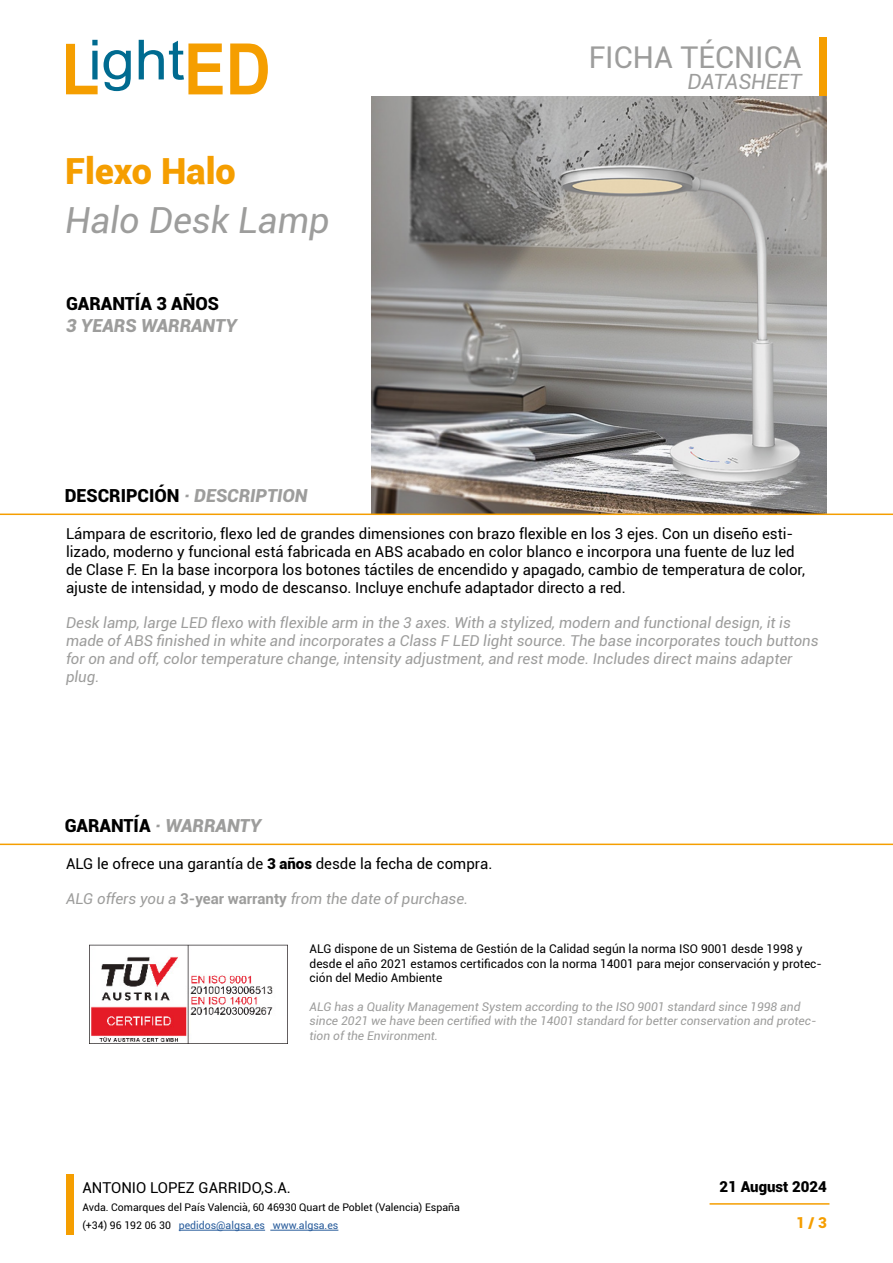
<style>
.page{position:relative;width:893px;height:1263px;background:#fff}
.page>*{position:absolute;margin:0;border:0;box-sizing:border-box;transform-origin:0 0}
.t1{font:italic 36px "Roboto";color:#9d9d9c}
.t2{font:900 36px "Roboto";color:#f59e00}
.t3{font:30px "Roboto";color:#9d9d9c}
.t4{font:italic 21px "Roboto";color:#9d9d9c}
.t5{font:italic 900 18px "Roboto";color:#9d9d9c}
.t6{font:900 18px "Roboto";color:#000}
.t7{font:15px/18px "Roboto";color:#000}
.t8{font:italic 15px/18px "Roboto";color:#9d9d9c}
.t9{font:900 15px "Roboto";color:#000}
.t10{font:900 15px "Roboto";color:#f59e00}
.t11{font:italic 12px/14.4px "Roboto";color:#9d9d9c}
.t12{font:12px/14.4px "Roboto";color:#000}
.t13{font:10.5px/18px "Roboto";color:#000}
.s1{font-style:normal;color:#000}
.s2{font-weight:900}
.s3{font-weight:700;font-style:normal}
.s4{color:#275b9b}
</style>
<div class="page">
<svg style="left:66px;top:40px;width:32px;height:54px"></svg>
<svg style="left:104px;top:50px;width:27px;height:41px"></svg>
<svg style="left:139px;top:40px;width:84px;height:54px"></svg>
<svg style="left:230px;top:44px;width:38px;height:50px"></svg>
<hr style="left:179px;top:1230px;width:86px;height:1px;background:#275b9b">
<hr style="left:270px;top:1230px;width:68px;height:1px;background:#275b9b">
<div style="left:819px;top:37px;width:8px;height:60px;background:#f59e00"></div>
<div style="left:66px;top:1175px;width:8px;height:60px;background:#f59e00"></div>
<hr style="left:710px;top:1203px;width:119px;height:2px;background:#f59e00">
<img style="left:89px;top:944px;width:198px;height:100px">
<hr style="left:0;top:843px;width:893px;height:2px;background:#f59e00">
<img style="left:372px;top:97px;width:455px;height:416px">
<hr style="left:0;top:513px;width:893px;height:2px;background:#f59e00">
<h1 class="t2" style="left:65px;top:145px;width:172px">Flexo Halo</h1>
<h1 class="t1" style="left:65px;top:195px;width:266px">Halo Desk Lamp</h1>
<p class="t6" style="left:66px;top:291px;width:155px">GARANTÍA 3 AÑOS</p>
<p class="t5" style="left:66px;top:313px;width:172px">3 YEARS WARRANTY</p>
<h2 class="t3" style="left:589px;top:36px;width:214px">FICHA TÉCNICA</h2>
<h3 class="t4" style="left:687px;top:67px;width:116px">DATASHEET</h3>
<p class="t5" style="left:65px;top:483px;width:244px"><span class="s1">DESCRIPCIÓN</span> · DESCRIPTION</p>
<p class="t7" style="left:66px;top:524px;width:740px">Lámpara de escritorio, flexo led de grandes dimensiones con brazo flexible en los 3 ejes. Con un diseño esti&shy;lizado, moderno y funcional está fabricada en ABS acabado en color blanco e incorpora una fuente de luz led de Clase F. En la base incorpora los botones táctiles de encendido y apagado, cambio de temperatura de color, ajuste de intensidad, y modo de descanso. Incluye enchufe adaptador directo a red.</p>
<p class="t8" style="left:66px;top:613px;width:754px">Desk lamp, large LED flexo with flexible arm in the 3 axes. With a stylized, modern and functional design, it is made of ABS finished in white and incorporates a Class F LED light source. The base incorporates touch buttons for on and off, color temperature change, intensity adjustment, and rest mode. Includes direct mains adapter plug.</p>
<p class="t5" style="left:65px;top:813px;width:198px"><span class="s1">GARANTÍA</span> · WARRANTY</p>
<p class="t7" style="left:66px;top:854px;width:428px">ALG le ofrece una garantía de <span class="s2">3 años</span> desde la fecha de compra.</p>
<p class="t8" style="left:66px;top:889px;width:404px">ALG offers you a <span class="s3">3-year warranty</span> from the date of purchase.</p>
<p class="t12" style="left:310px;top:941px;width:514px">ALG dispone de un Sistema de Gestión de la Calidad según la norma ISO 9001 desde 1998 y desde el año 2021 estamos certificados con la norma 14001 para mejor conservación y protec&shy;ción del Medio Ambiente</p>
<p class="t11" style="left:310px;top:999px;width:508px">ALG has a Quality Management System according to the ISO 9001 standard since 1998 and since 2021 we have been certified with the 14001 standard for better conservation and protec&shy;tion of the Environment.</p>
<p class="t7" style="left:82px;top:1178px;width:210px">ANTONIO LOPEZ GARRIDO,S.A.</p>
<p class="t13" style="left:82px;top:1198px;width:379px">Avda. Comarques del País Valencià, 60 46930 Quart de Poblet (Valencia) España (+34) 96 192 06 30 <span class="s4">pedidos@algsa.es www.algsa.es</span></p>
<p class="t9" style="left:720px;top:1176px;width:109px">21 August 2024</p>
<p class="t10" style="left:796px;top:1212px;width:32px">1 / 3</p>
</div>
